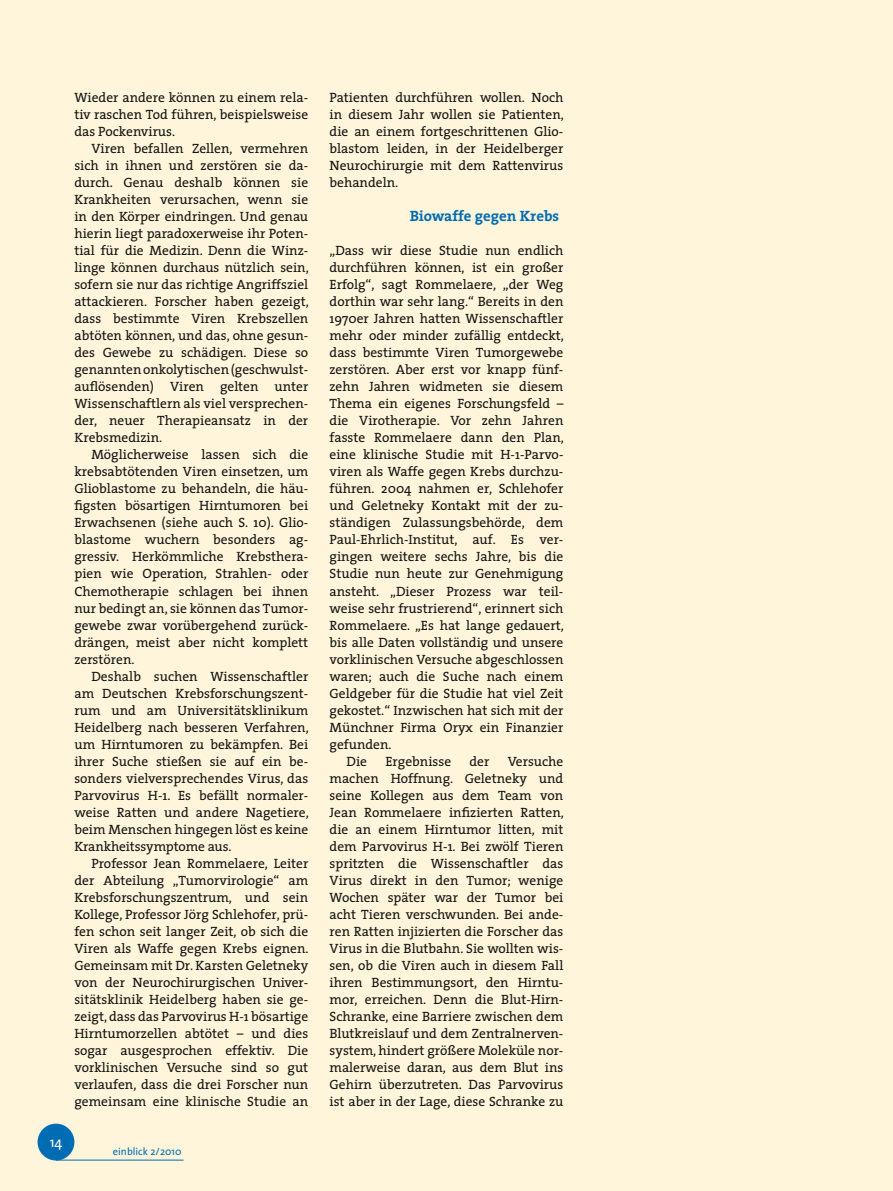
<style>
.page{position:relative;width:893px;height:1191px;background:#fff5da}
.page>*{position:absolute;margin:0;border:0;box-sizing:border-box;transform-origin:0 0}
.Zwischentitel_2{font:700 15px "The Serif";color:#006cb3}
.t1{font:14.25px "The Sans";color:#fff}
.Fließtext{font:13.5px/17px "The Serif";color:#141414;text-align:justify}
.Fließtext_Absatz_1_Zeile{font:13.5px/17px "The Serif";color:#141414;text-align:justify}
.t2{font:10.5px "The Sans";color:#006cb3}
</style>
<div class="page">
<div style="left:38px;top:1123px;width:36px;height:37px;background:#006cb3;border-radius:50%"></div>
<hr style="left:56px;top:1159px;width:127px;height:1px;background:#006cb3">
<p class="t1" style="left:50px;top:1133px;width:14px">14</p>
<p class="Fließtext_Absatz_1_Zeile" style="left:74px;top:89px;width:235px">Wieder andere können zu einem rela&shy;tiv raschen Tod führen, beispielsweise das Pockenvirus.</p>
<p class="Fließtext" style="left:74px;top:140px;width:236px;text-indent:17px">Viren befallen Zellen, vermehren sich in ihnen und zerstören sie da&shy;durch. Genau deshalb können sie Krankheiten verursachen, wenn sie in den Körper eindringen. Und genau hierin liegt paradoxerweise ihr Poten&shy;tial für die Medizin. Denn die Winz&shy;linge können durchaus nützlich sein, sofern sie nur das richtige Angriffsziel attackieren. Forscher haben gezeigt, dass bestimmte Viren Krebszellen abtöten können, und das, ohne gesun&shy;des Gewebe zu schädigen. Diese so genannten onkolytischen (geschwulst&shy;auflösenden) Viren gelten unter Wissenschaftlern als viel versprechen&shy;der, neuer Therapieansatz in der Krebsmedizin.</p>
<p class="Fließtext" style="left:74px;top:446px;width:235px;text-indent:17px">Möglicherweise lassen sich die krebsabtötenden Viren einsetzen, um Glioblastome zu behandeln, die häu&shy;figsten bösartigen Hirntumoren bei Erwachsenen (siehe auch S. 10). Glio&shy;blastome wuchern besonders ag&shy;gressiv. Herkömmliche Krebsthera&shy;pien wie Operation, Strahlen- oder Chemotherapie schlagen bei ihnen nur bedingt an, sie können das Tumor&shy;gewebe zwar vorübergehend zurück&shy;drängen, meist aber nicht komplett zerstören.</p>
<p class="Fließtext" style="left:74px;top:667px;width:236px;text-indent:17px">Deshalb suchen Wissenschaftler am Deutschen Krebsforschungszent&shy;rum und am Universitätsklinikum Heidelberg nach besseren Verfahren, um Hirntumoren zu bekämpfen. Bei ihrer Suche stießen sie auf ein be&shy;sonders vielversprechendes Virus, das Parvovirus H-1. Es befällt normaler&shy;weise Ratten und andere Nagetiere, beim Menschen hingegen löst es keine Krankheitssymptome aus.</p>
<p class="Fließtext" style="left:74px;top:854px;width:236px;text-indent:17px">Professor Jean Rommelaere, Leiter der Abteilung „Tumorvirologie“ am Krebsforschungszentrum, und sein Kollege, Professor Jörg Schlehofer, prü&shy;fen schon seit langer Zeit, ob sich die Viren als Waffe gegen Krebs eignen.<br>Gemeinsam mit Dr. Karsten Geletneky von der Neurochirurgischen Univer&shy;sitätsklinik Heidelberg haben sie ge&shy;zeigt, dass das Parvovirus H-1 bösartige Hirntumorzellen abtötet – und dies sogar ausgesprochen effektiv. Die vorklinischen Versuche sind so gut verlaufen, dass die drei Forscher nun gemeinsam eine klinische Studie an</p>
<p class="t2" style="left:113px;top:1144px;width:70px">einblick 2/2010</p>
<p class="Fließtext" style="left:330px;top:89px;width:236px">Patienten durchführen wollen. Noch in diesem Jahr wollen sie Patienten, die an einem fortgeschrittenen Glio&shy;blastom leiden, in der Heidelberger Neurochirurgie mit dem Rattenvirus behandeln.</p>
<p class="Zwischentitel_2" style="left:410px;top:206px;width:151px">Biowaffe gegen Krebs</p>
<p class="Fließtext_Absatz_1_Zeile" style="left:330px;top:242px;width:236px">„Dass wir diese Studie nun endlich durchführen können, ist ein großer Erfolg“, sagt Rommelaere, „der Weg dorthin war sehr lang.“ Bereits in den 1970er Jahren hatten Wissenschaftler mehr oder minder zufällig entdeckt, dass bestimmte Viren Tumorgewebe zerstören. Aber erst vor knapp fünf&shy;zehn Jahren widmeten sie diesem Thema ein eigenes Forschungsfeld – die Virotherapie. Vor zehn Jahren fasste Rommelaere dann den Plan, eine klinische Studie mit H-1-Parvo&shy;viren als Waffe gegen Krebs durchzu&shy;führen. 2004 nahmen er, Schlehofer und Geletneky Kontakt mit der zu&shy;ständigen Zulassungsbehörde, dem Paul-Ehrlich-Institut, auf. Es ver&shy;gingen weitere sechs Jahre, bis die Studie nun heute zur Genehmigung ansteht. „Dieser Prozess war teil&shy;weise sehr frustrierend“, erinnert sich Rommelaere. „Es hat lange gedauert, bis alle Daten vollständig und unsere vorklinischen Versuche abgeschlossen waren; auch die Suche nach einem Geldgeber für die Studie hat viel Zeit gekostet.“ Inzwischen hat sich mit der Münchner Firma Oryx ein Finanzier gefunden.</p>
<p class="Fließtext" style="left:347px;top:752px;width:22px">Die</p>
<p class="Fließtext" style="left:385px;top:752px;width:67px">Ergebnisse</p>
<p class="Fließtext" style="left:469px;top:752px;width:21px">der</p>
<p class="Fließtext" style="left:330px;top:752px;width:236px;text-indent:178px">Versuche machen Hoffnung. Geletneky und seine Kollegen aus dem Team von Jean Rommelaere infizierten Ratten, die an einem Hirntumor litten, mit dem Parvovirus H-1. Bei zwölf Tieren spritzten die Wissenschaftler das Virus direkt in den Tumor; wenige Wochen später war der Tumor bei acht Tieren verschwunden. Bei ande&shy;ren Ratten injizierten die Forscher das Virus in die Blutbahn. Sie wollten wis&shy;sen, ob die Viren auch in diesem Fall ihren Bestimmungsort, den Hirntu&shy;mor, erreichen. Denn die Blut-Hirn-Schranke, eine Barriere zwischen dem Blutkreislauf und dem Zentralnerven&shy;system, hindert größere Moleküle nor&shy;malerweise daran, aus dem Blut ins Gehirn überzutreten. Das Parvovirus ist aber in der Lage, diese Schranke zu</p>
</div>
